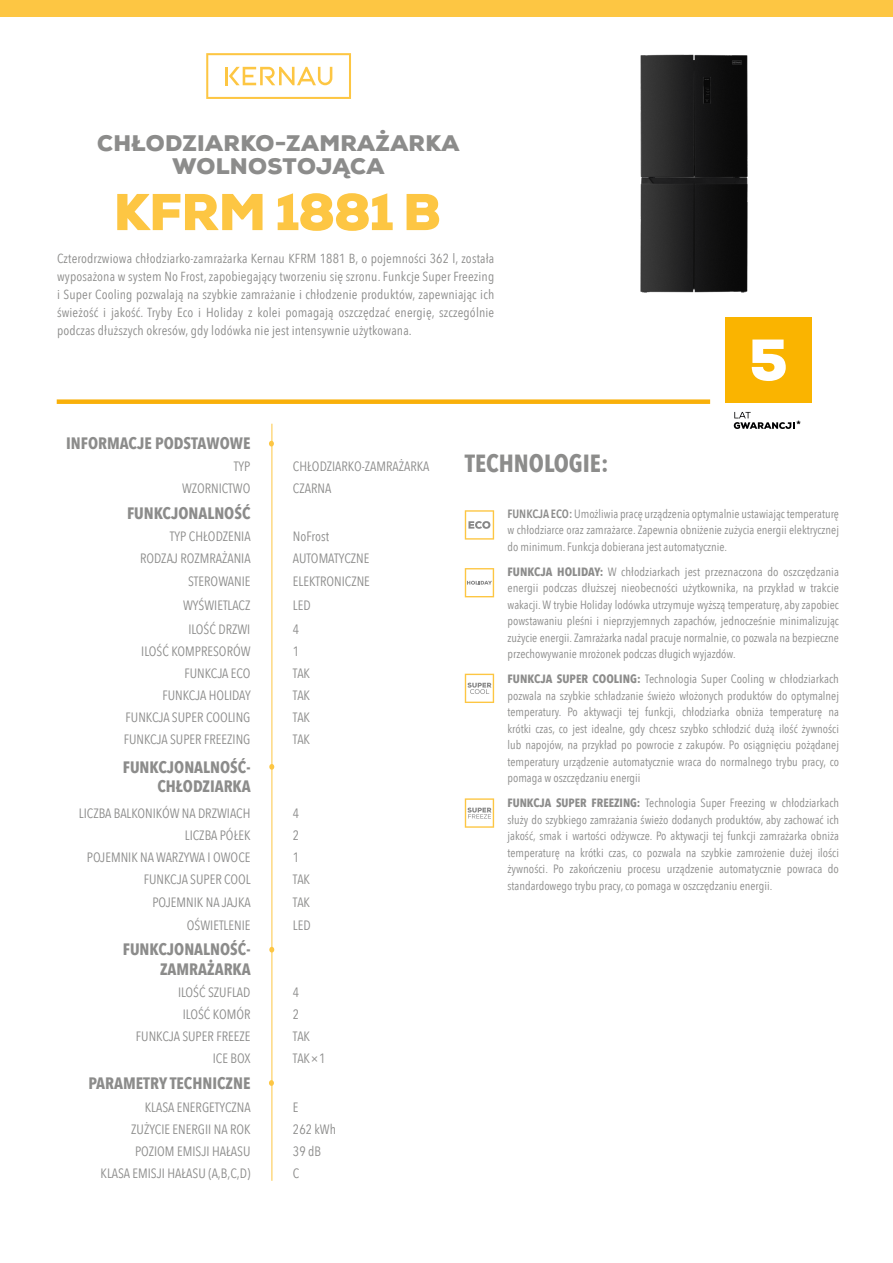
<style>
.page{position:relative;width:893px;height:1263px;background:#fff}
.page>*{position:absolute;margin:0;border:0;box-sizing:border-box;transform-origin:0 0}
.t1{font:900 51.6px "Nexa";letter-spacing:-.025em;color:#fdc643}
.t2{font:700 24.75px "Avenir Next Condensed";color:#8c8c8b}
.t3{font:900 22.5px/22.5px "Nexa";letter-spacing:.015em;color:#8c8c8b;text-align:center}
.t4{font:700 16.5px/19.8px "Avenir Next Condensed";color:#8c8c8b;text-align:right}
.t5{font:13.5px "Avenir Next Condensed";color:#8c8c8b}
.t6{font:13.2px/18px "Avenir Next Condensed";letter-spacing:.01em;color:#8c8c8b;text-align:justify}
.t7{font:12px/16.5px "Avenir Next Condensed";color:#8c8c8b;text-align:justify}
.t8{font:900 9px "Avenir LT Std";color:#000}
.s1{font-weight:600}
.s2{font-weight:700}
</style>
<div class="page">
<div style="left:725px;top:317px;width:87px;height:87px;background:#fab400"></div>
<svg style="left:734px;top:412px;width:60px;height:17px"></svg>
<svg style="left:752px;top:339px;width:34px;height:42px"></svg>
<div style="left:0;top:0;width:893px;height:16px;background:#fdc643"></div>
<hr style="left:272px;top:424px;width:1px;height:757px;background:#fdc643">
<svg style="left:269px;top:764px;width:5px;height:6px"></svg>
<svg style="left:269px;top:947px;width:5px;height:5px"></svg>
<div style="left:57px;top:399px;width:653px;height:5px;background:#f9b009"></div>
<svg style="left:206px;top:53px;width:145px;height:46px"></svg>
<svg style="left:269px;top:1080px;width:5px;height:6px"></svg>
<svg style="left:465px;top:510px;width:29px;height:30px"></svg>
<svg style="left:465px;top:798px;width:29px;height:30px"></svg>
<svg style="left:465px;top:674px;width:29px;height:29px"></svg>
<svg style="left:269px;top:441px;width:5px;height:5px"></svg>
<svg style="left:465px;top:568px;width:29px;height:29px"></svg>
<img style="left:640px;top:54px;width:108px;height:239px">
<h3 class="t3" style="left:97px;top:132px;width:364px">CHŁODZIARKO-ZAMRAŻARKA<br>WOLNOSTOJĄCA</h3>
<h1 class="t1" style="left:114px;top:179px;width:329px">KFRM 1881 B</h1>
<p class="t6" style="left:57px;top:248px;width:439px">Czterodrzwiowa chłodziarko-zamrażarka Kernau KFRM 1881 B, o pojemności 362 l, została wyposażona w system No Frost, zapobiegający tworzeniu się szronu. Funkcje Super Freezing i Super Cooling pozwalają na szybkie zamrażanie i chłodzenie produktów, zapewniając ich świeżość i jakość. Tryby Eco i Holiday z kolei pomagają oszczędzać energię, szczególnie podczas dłuższych okresów, gdy lodówka nie jest intensywnie użytkowana.</p>
<p class="t8" style="left:797px;top:419px;width:6px">*</p>
<h3 class="t4" style="left:66px;top:433px;width:186px">INFORMACJE PODSTAWOWE</h3>
<p class="t5" style="left:234px;top:455px;width:18px">TYP</p>
<p class="t5" style="left:293px;top:455px;width:138px">CHŁODZIARKO-ZAMRAŻARKA</p>
<p class="t5" style="left:182px;top:477px;width:70px">WZORNICTWO</p>
<p class="t5" style="left:293px;top:477px;width:40px">CZARNA</p>
<h3 class="t4" style="left:127px;top:503px;width:125px">FUNKCJONALNOŚĆ</h3>
<p class="t5" style="left:170px;top:525px;width:82px">TYP CHŁODZENIA</p>
<p class="t5" style="left:293px;top:525px;width:38px">NoFrost</p>
<p class="t5" style="left:140px;top:547px;width:112px">RODZAJ ROZMRAŻANIA</p>
<p class="t5" style="left:293px;top:547px;width:78px">AUTOMATYCZNE</p>
<p class="t5" style="left:188px;top:569px;width:64px">STEROWANIE</p>
<p class="t5" style="left:293px;top:569px;width:78px">ELEKTRONICZNE</p>
<p class="t5" style="left:183px;top:593px;width:69px">WYŚWIETLACZ</p>
<p class="t5" style="left:293px;top:593px;width:19px">LED</p>
<p class="t5" style="left:188px;top:618px;width:64px">ILOŚĆ DRZWI</p>
<p class="t5" style="left:293px;top:618px;width:8px">4</p>
<p class="t5" style="left:141px;top:640px;width:111px">ILOŚĆ KOMPRESORÓW</p>
<p class="t5" style="left:293px;top:640px;width:8px">1</p>
<p class="t5" style="left:184px;top:662px;width:68px">FUNKCJA ECO</p>
<p class="t5" style="left:293px;top:662px;width:19px">TAK</p>
<p class="t5" style="left:162px;top:684px;width:90px">FUNKCJA HOLIDAY</p>
<p class="t5" style="left:293px;top:684px;width:19px">TAK</p>
<p class="t5" style="left:126px;top:706px;width:126px">FUNKCJA SUPER COOLING</p>
<p class="t5" style="left:293px;top:706px;width:19px">TAK</p>
<p class="t5" style="left:124px;top:728px;width:128px">FUNKCJA SUPER FREEZING</p>
<p class="t5" style="left:293px;top:728px;width:19px">TAK</p>
<h3 class="t4" style="left:123px;top:757px;width:129px">FUNKCJONALNOŚĆ-<br>CHŁODZIARKA</h3>
<p class="t5" style="left:79px;top:802px;width:173px">LICZBA BALKONIKÓW NA DRZWIACH</p>
<p class="t5" style="left:293px;top:802px;width:8px">4</p>
<p class="t5" style="left:185px;top:824px;width:67px">LICZBA PÓŁEK</p>
<p class="t5" style="left:293px;top:824px;width:8px">2</p>
<p class="t5" style="left:87px;top:846px;width:165px">POJEMNIK NA WARZYWA I OWOCE</p>
<p class="t5" style="left:293px;top:846px;width:8px">1</p>
<p class="t5" style="left:144px;top:868px;width:108px">FUNKCJA SUPER COOL</p>
<p class="t5" style="left:293px;top:868px;width:19px">TAK</p>
<p class="t5" style="left:152px;top:891px;width:100px">POJEMNIK NA JAJKA</p>
<p class="t5" style="left:293px;top:891px;width:19px">TAK</p>
<p class="t5" style="left:187px;top:914px;width:65px">OŚWIETLENIE</p>
<p class="t5" style="left:293px;top:914px;width:19px">LED</p>
<h3 class="t4" style="left:123px;top:939px;width:129px">FUNKCJONALNOŚĆ-<br>ZAMRAŻARKA</h3>
<p class="t5" style="left:178px;top:981px;width:74px">ILOŚĆ SZUFLAD</p>
<p class="t5" style="left:293px;top:981px;width:8px">4</p>
<p class="t5" style="left:183px;top:1003px;width:69px">ILOŚĆ KOMÓR</p>
<p class="t5" style="left:293px;top:1003px;width:8px">2</p>
<p class="t5" style="left:136px;top:1025px;width:116px">FUNKCJA SUPER FREEZE</p>
<p class="t5" style="left:293px;top:1025px;width:19px">TAK</p>
<p class="t5" style="left:213px;top:1047px;width:39px">ICE BOX</p>
<p class="t5" style="left:293px;top:1047px;width:34px">TAK×1</p>
<h3 class="t4" style="left:88px;top:1073px;width:164px">PARAMETRY TECHNICZNE</h3>
<p class="t5" style="left:145px;top:1095px;width:107px">KLASA ENERGETYCZNA</p>
<p class="t5" style="left:293px;top:1095px;width:7px">E</p>
<p class="t5" style="left:131px;top:1117px;width:121px">ZUŻYCIE ENERGII NA ROK</p>
<p class="t5" style="left:293px;top:1117px;width:45px">262 kWh</p>
<p class="t5" style="left:135px;top:1139px;width:117px">POZIOM EMISJI HAŁASU</p>
<p class="t5" style="left:293px;top:1139px;width:30px">39 dB</p>
<p class="t5" style="left:100px;top:1162px;width:151px">KLASA EMISJI HAŁASU (A,B,C,D)</p>
<p class="t5" style="left:293px;top:1162px;width:8px">C</p>
<h2 class="t2" style="left:465px;top:448px;width:145px">TECHNOLOGIE:</h2>
<p class="t7" style="left:507px;top:505px;width:333px"><span class="s1">FUNKCJA ECO:</span> Umożliwia pracę urządzenia optymalnie ustawiając temperaturę w chłodziarce oraz zamrażarce. Zapewnia obniżenie zużycia energii elektrycznej do minimum. Funkcja dobierana jest automatycznie.</p>
<p class="t7" style="left:507px;top:563px;width:333px"><span class="s2">FUNKCJA HOLIDAY:</span> W chłodziarkach jest przeznaczona do oszczędzania energii podczas dłuższej nieobecności użytkownika, na przykład w trakcie wakacji. W trybie Holiday lodówka utrzymuje wyższą temperaturę, aby zapobiec powstawaniu pleśni i nieprzyjemnych zapachów, jednocześnie minimalizując zużycie energii. Zamrażarka nadal pracuje normalnie, co pozwala na bezpieczne przechowywanie mrożonek podczas długich wyjazdów.</p>
<p class="t7" style="left:507px;top:670px;width:333px"><span class="s2">FUNKCJA SUPER COOLING:</span> Technologia Super Cooling w chłodziarkach pozwala na szybkie schładzanie świeżo włożonych produktów do optymalnej temperatury. Po aktywacji tej funkcji, chłodziarka obniża temperaturę na krótki czas, co jest idealne, gdy chcesz szybko schłodzić dużą ilość żywności lub napojów, na przykład po powrocie z zakupów. Po osiągnięciu pożądanej temperatury urządzenie automatycznie wraca do normalnego trybu pracy, co pomaga w oszczędzaniu energii</p>
<p class="t7" style="left:507px;top:794px;width:333px"><span class="s2">FUNKCJA SUPER FREEZING:</span> Technologia Super Freezing w chłodziarkach służy do szybkiego zamrażania świeżo dodanych produktów, aby zachować ich jakość, smak i wartości odżywcze. Po aktywacji tej funkcji zamrażarka obniża temperaturę na krótki czas, co pozwala na szybkie zamrożenie dużej ilości żywności. Po zakończeniu procesu urządzenie automatycznie powraca do standardowego trybu pracy, co pomaga w oszczędzaniu energii.</p>
</div>
